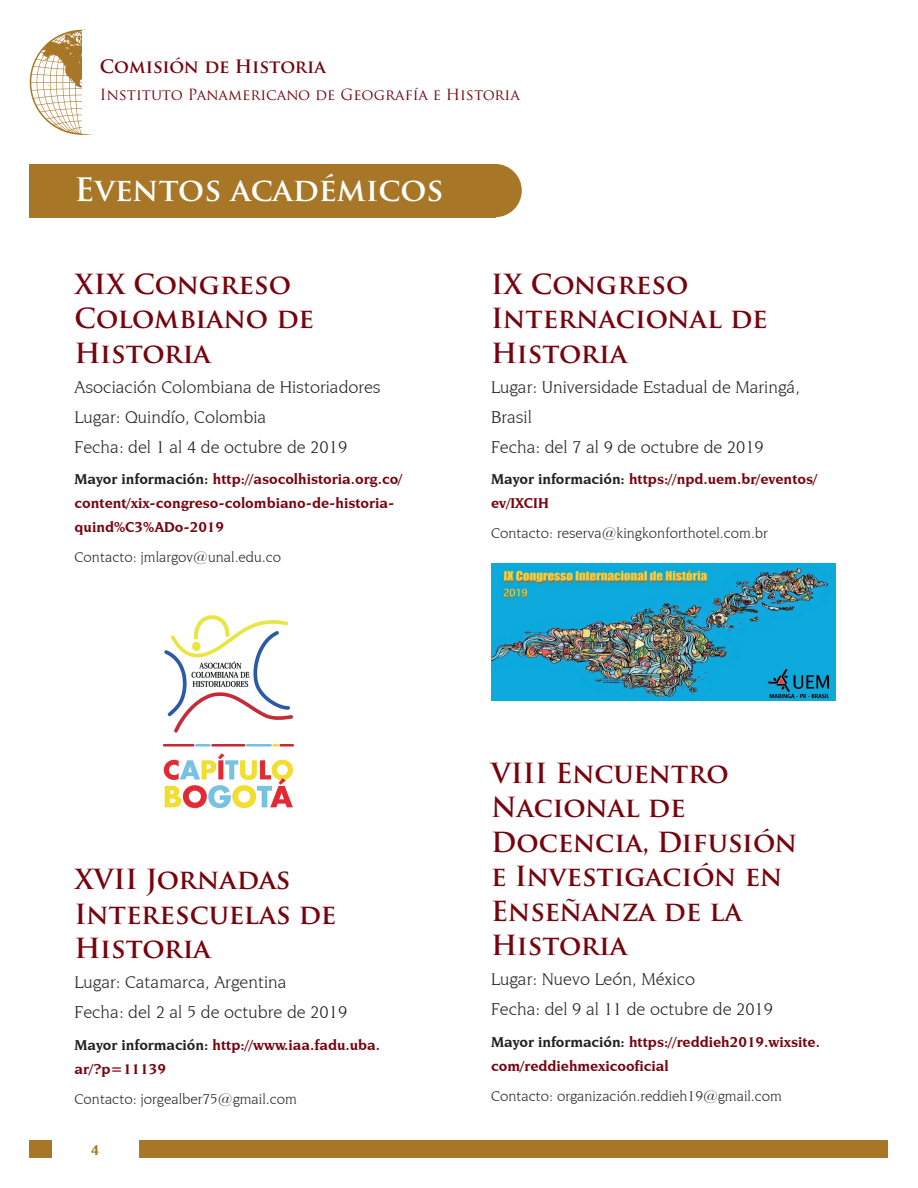
<style>
.page{position:relative;width:918px;height:1188px;background:#fff}
.page>*{position:absolute;margin:0;border:0;box-sizing:border-box;transform-origin:0 0}
.t1{font:700 31.5px "Trajan Pro";color:#fff}
.t2{font:700 27px/34.5px "Trajan Pro";color:#76030d}
.t3{font:18px/30px "Novarese IT Cby BT";color:#231f20}
.t4{font:700 18px "Trajan Pro";letter-spacing:-.005em;color:#76030d}
.t5{font:700 15px/24px "Novarese IT Cby BT";color:#76030d}
.t6{font:15px "Novarese IT Cby BT";color:#231f20}
.t7{font:15px "Trajan Pro";color:#76030d}
.t8{font:700 15px "Novarese IT Cby BT";color:#a77626}
.s1{color:#231f20}
</style>
<div class="page">
<div style="left:30px;top:1140px;width:858px;height:18px;background:#a77626"></div>
<div style="left:52px;top:1140px;width:86px;height:19px;background:#fff"></div>
<svg style="left:30px;top:30px;width:62px;height:105px"></svg>
<div style="left:82px;top:30px;width:63px;height:104px;background:#fff"></div>
<div style="left:30px;top:164px;width:466px;height:53px;background:#a77626"></div>
<div style="left:469px;top:164px;width:53px;height:53px;background:#a77626;border-radius:50%"></div>
<img style="left:162px;top:615px;width:133px;height:194px">
<img style="left:491px;top:564px;width:345px;height:137px">
<p class="t4" style="left:100px;top:55px;width:227px">Comisión de Historia</p>
<p class="t7" style="left:100px;top:85px;width:421px">Instituto Panamericano de Geografía e Historia</p>
<h1 class="t1" style="left:75px;top:170px;width:371px">Eventos académicos</h1>
<h2 class="t2" style="left:75px;top:267px;width:241px">XIX Congreso<br>Colombiano de<br>Historia</h2>
<p class="t3" style="left:75px;top:372px;width:308px">Asociación Colombiana de Historiadores<br>Lugar: Quindío, Colombia<br>Fecha: del 1 al 4 de octubre de 2019</p>
<p class="t5" style="left:75px;top:467px;width:329px"><span class="s1">Mayor información:</span> http://asocolhistoria.org.co/ content/xix-congreso-colombiano-de-historia&shy;quind%C3%ADo-2019</p>
<p class="t6" style="left:75px;top:549px;width:208px">Contacto: jmlargov@unal.edu.co</p>
<h2 class="t2" style="left:491px;top:267px;width:278px">IX Congreso<br>Internacional de<br>Historia</h2>
<p class="t3" style="left:491px;top:372px;width:310px">Lugar: Universidade Estadual de Maringá,<br>Brasil<br>Fecha: del 7 al 9 de octubre de 2019</p>
<p class="t5" style="left:491px;top:467px;width:328px"><span class="s1">Mayor información:</span> https://npd.uem.br/eventos/ ev/IXCIH</p>
<p class="t6" style="left:491px;top:525px;width:278px">Contacto: reserva@kingkonforthotel.com.br</p>
<h2 class="t2" style="left:75px;top:863px;width:263px">XVII Jornadas<br>Interescuelas de<br>Historia</h2>
<p class="t3" style="left:75px;top:967px;width:274px">Lugar: Catamarca, Argentina<br>Fecha: del 2 al 5 de octubre de 2019</p>
<p class="t5" style="left:75px;top:1032px;width:307px"><span class="s1">Mayor información:</span> http://www.iaa.fadu.uba. ar/?p=11139</p>
<p class="t6" style="left:75px;top:1090px;width:224px">Contacto: jorgealber75@gmail.com</p>
<p class="t8" style="left:91px;top:1141px;width:10px">4</p>
<h2 class="t2" style="left:491px;top:756px;width:308px">VIII Encuentro<br>Nacional de<br>Docencia, Difusión e Investigación en<br>Enseñanza de la<br>Historia</h2>
<p class="t3" style="left:491px;top:964px;width:283px">Lugar: Nuevo León, México<br>Fecha: del 9 al 11 de octubre de 2019</p>
<p class="t5" style="left:491px;top:1029px;width:330px"><span class="s1">Mayor información:</span> https://reddieh2019.wixsite. com/reddiehmexicooficial</p>
<p class="t6" style="left:491px;top:1087px;width:292px">Contacto: organización.reddieh19@gmail.com</p>
</div>
